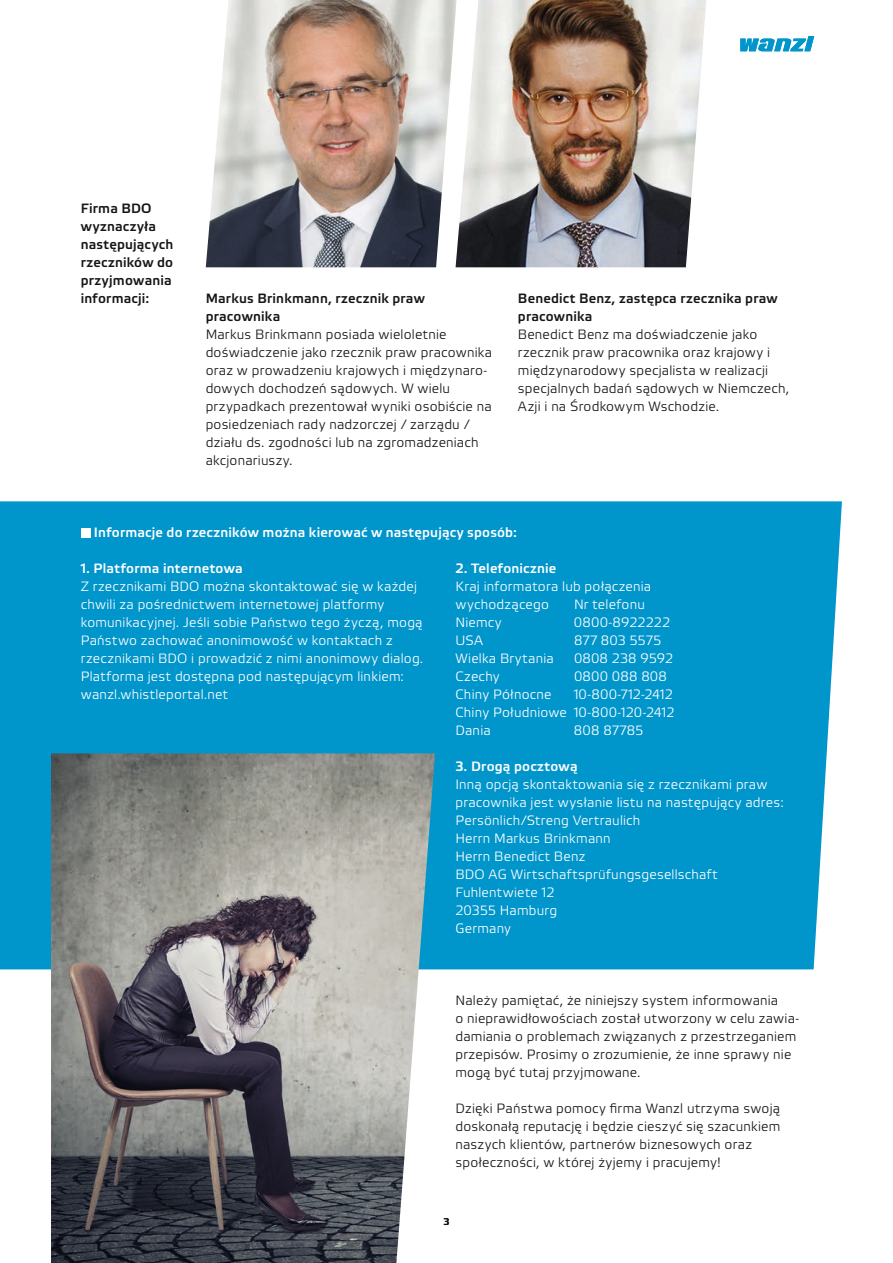
<style>
.page{position:relative;width:893px;height:1263px;background:#fff}
.page>*{position:absolute;margin:0;border:0;box-sizing:border-box;transform-origin:0 0}
.t1{font:300 13.5px/18px "Wanzl Etelka";letter-spacing:.015em;color:#151616}
.t2{font:300 13.5px/18px "Wanzl Etelka";letter-spacing:.015em;color:#fff}
.t3{font:500 13.5px/18px "Wanzl Etelka";letter-spacing:.015em;color:#151616}
.t4{font:500 13.5px "Wanzl Etelka";letter-spacing:.015em;color:#fff}
.t5{font:500 9.75px "Wanzl Etelka";color:#151616}
</style>
<div class="page">
<svg style="left:740px;top:36px;width:74px;height:15px"></svg>
<div style="left:0;top:501px;width:842px;height:468px;background:#0095cb"></div>
<img style="left:206px;top:0;width:500px;height:267px">
<img style="left:51px;top:753px;width:384px;height:510px">
<div style="left:81px;top:528px;width:9px;height:9px;background:#fff"></div>
<p class="t3" style="left:81px;top:200px;width:94px">Firma BDO wyznaczyła następujących rzeczników do przyjmowania informacji:</p>
<p class="t3" style="left:206px;top:290px;width:221px">Markus Brinkmann, rzecznik praw pracownika</p>
<p class="t1" style="left:206px;top:326px;width:288px">Markus Brinkmann posiada wieloletnie doświadczenie jako rzecznik praw pracownika oraz w prowadzeniu krajowych i międzynaro&shy;dowych dochodzeń sądowych. W wielu przypadkach prezentował wyniki osobiście na posiedzeniach rady nadzorczej / zarządu / działu ds. zgodności lub na zgromadzeniach akcjonariuszy.</p>
<p class="t3" style="left:518px;top:290px;width:261px">Benedict Benz, zastępca rzecznika praw pracownika</p>
<p class="t1" style="left:518px;top:326px;width:273px">Benedict Benz ma doświadczenie jako rzecznik praw pracownika oraz krajowy i międzynarodowy specjalista w realizacji specjalnych badań sądowych w Niemczech, Azji i na Środkowym Wschodzie.</p>
<p class="t4" style="left:94px;top:525px;width:425px">Informacje do rzeczników można kierować w następujący sposób:</p>
<p class="t4" style="left:81px;top:561px;width:164px">1. Platforma internetowa</p>
<p class="t2" style="left:81px;top:578px;width:344px">Z rzecznikami BDO można skontaktować się w każdej chwili za pośrednictwem internetowej platformy komunikacyjnej. Jeśli sobie Państwo tego życzą, mogą Państwo zachować anonimowość w kontaktach z rzecznikami BDO i prowadzić z nimi anonimowy dialog.<br>Platforma jest dostępna pod następującym linkiem: wanzl.whistleportal.net</p>
<p class="t4" style="left:455px;top:561px;width:102px">2. Telefonicznie</p>
<p class="t2" style="left:455px;top:578px;width:197px">Kraj informatora lub połączenia wychodzącego</p>
<p class="t2" style="left:574px;top:596px;width:72px">Nr telefonu</p>
<p class="t2" style="left:455px;top:614px;width:48px">Niemcy</p>
<p class="t2" style="left:574px;top:614px;width:98px">0800-8922222</p>
<p class="t2" style="left:455px;top:632px;width:29px">USA</p>
<p class="t2" style="left:574px;top:632px;width:89px">877 803 5575</p>
<p class="t2" style="left:455px;top:650px;width:100px">Wielka Brytania</p>
<p class="t2" style="left:574px;top:650px;width:101px">0808 238 9592</p>
<p class="t2" style="left:455px;top:668px;width:46px">Czechy</p>
<p class="t2" style="left:574px;top:668px;width:94px">0800 088 808</p>
<p class="t2" style="left:455px;top:686px;width:98px">Chiny Północne</p>
<p class="t2" style="left:455px;top:686px;width:220px;text-align:justify;text-indent:119px">10-800-712-2412<br>Chiny Południowe 10-800-120-2412<br>Dania</p>
<p class="t2" style="left:574px;top:722px;width:71px">808 87785</p>
<p class="t4" style="left:455px;top:759px;width:124px">3. Drogą pocztową</p>
<p class="t2" style="left:455px;top:776px;width:330px">Inną opcją skontaktowania się z rzecznikami praw pracownika jest wysłanie listu na następujący adres:<br>Persönlich/Streng Vertraulich<br>Herrn Markus Brinkmann<br>Herrn Benedict Benz<br>BDO AG Wirtschaftsprüfungsgesellschaft<br>Fuhlentwiete 12<br>20355 Hamburg<br>Germany</p>
<p class="t1" style="left:455px;top:992px;width:345px">Należy pamiętać, że niniejszy system informowania<br>o nieprawidłowościach został utworzony w celu zawia&shy;damiania o problemach związanych z przestrzeganiem przepisów. Prosimy o zrozumienie, że inne sprawy nie mogą być tutaj przyjmowane.</p>
<p class="t1" style="left:455px;top:1100px;width:326px">Dzięki Państwa pomocy firma Wanzl utrzyma swoją doskonałą reputację i będzie cieszyć się szacunkiem naszych klientów, partnerów biznesowych oraz społeczności, w której żyjemy i pracujemy!</p>
<p class="t5" style="left:443px;top:1215px;width:8px">3</p>
</div>
